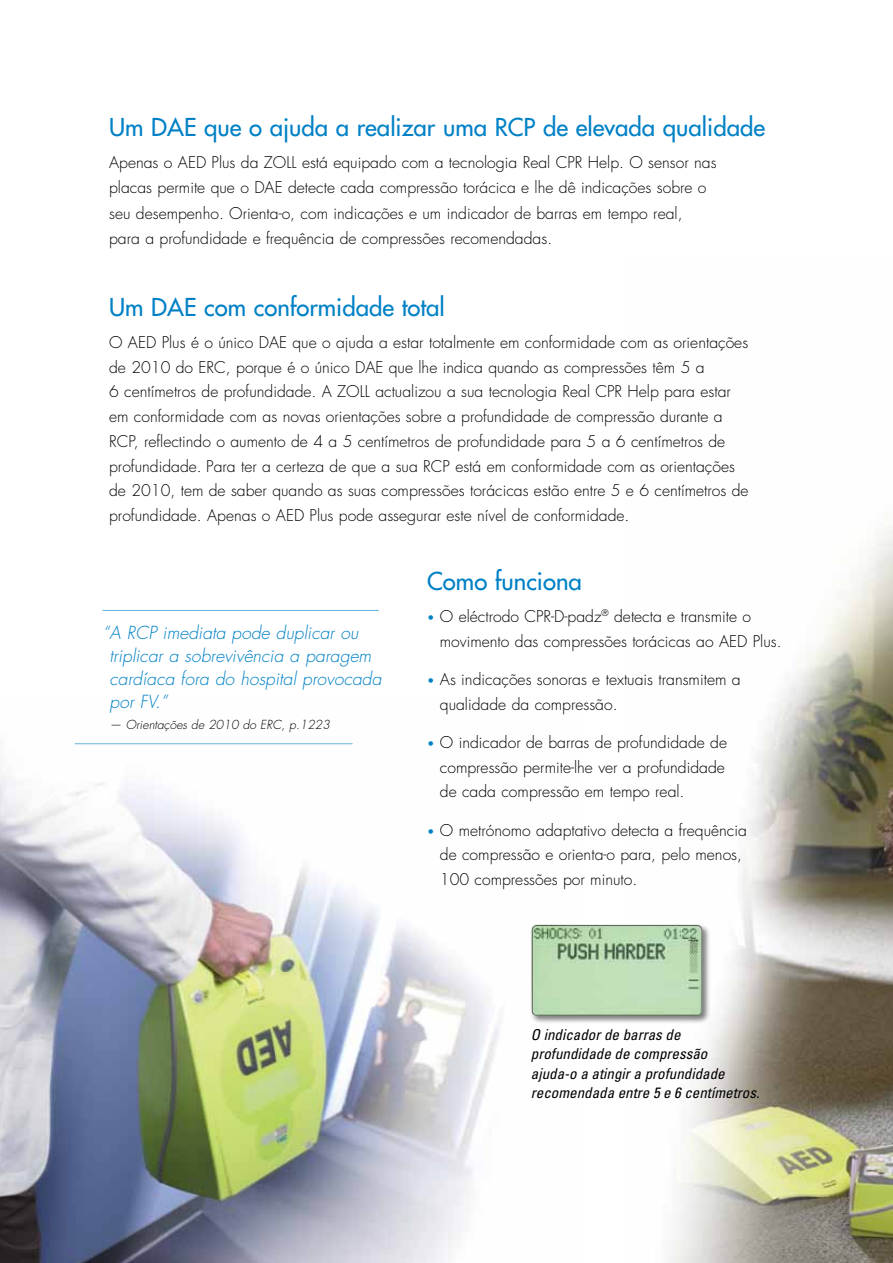
<style>
.page{position:relative;width:893px;height:1263px;background:#fff}
.page>*{position:absolute;margin:0;border:0;box-sizing:border-box;transform-origin:0 0}
.t1{font:500 24px "Futura Std";color:#0081c6}
.t2{font:italic 300 17.55px/23px "Futura Std";color:#0081c6}
.t3{font:300 15.75px/24.8px "Futura Std";color:#000}
.t4{font:italic condensed 15px/19.5px "Univers";color:#000}
.t5{font:italic 300 12.15px "Futura Std";color:#000}
.s1{font-size:12px;color:#0081c6}
</style>
<div class="page">
<img style="left:670px;top:525px;width:223px;height:738px">
<img style="left:0;top:743px;width:501px;height:520px">
<div style="left:530px;top:923px;width:181px;height:101px;background:#000;opacity:.5"></div>
<img style="left:531px;top:925px;width:172px;height:91px">
<hr style="left:103px;top:610px;width:276px;height:1px;background:#66b4dd">
<hr style="left:75px;top:743px;width:278px;height:1px;background:#66b4dd">
<h1 class="t1" style="left:109px;top:112px;width:657px">Um DAE que o ajuda a realizar uma RCP de elevada qualidade</h1>
<p class="t3" style="left:109px;top:150px;width:609px;line-height:25.5px">Apenas o AED Plus da ZOLL está equipado com a tecnologia Real CPR Help. O sensor nas placas permite que o DAE detecte cada compressão torácica e lhe dê indicações sobre o seu desempenho. Orienta-o, com indicações e um indicador de barras em tempo real, para a profundidade e frequência de compressões recomendadas.</p>
<h1 class="t1" style="left:109px;top:292px;width:337px">Um DAE com conformidade total</h1>
<p class="t3" style="left:109px;top:330px;width:641px">O AED Plus é o único DAE que o ajuda a estar totalmente em conformidade com as orientações de 2010 do ERC, porque é o único DAE que lhe indica quando as compressões têm 5 a<br>6 centímetros de profundidade. A ZOLL actualizou a sua tecnologia Real CPR Help para estar em conformidade com as novas orientações sobre a profundidade de compressão durante a RCP, reflectindo o aumento de 4 a 5 centímetros de profundidade para 5 a 6 centímetros de profundidade. Para ter a certeza de que a sua RCP está em conformidade com as orientações de 2010, tem de saber quando as suas compressões torácicas estão entre 5 e 6 centímetros de profundidade. Apenas o AED Plus pode assegurar este nível de conformidade.</p>
<p class="t2" style="left:110px;top:622px;width:273px;text-indent:-7px">“A RCP imediata pode duplicar ou triplicar a sobrevivência a paragem cardíaca fora do hospital provocada por FV.”</p>
<p class="t5" style="left:110px;top:717px;width:222px">— Orientações de 2010 do ERC, p.1223</p>
<h1 class="t1" style="left:427px;top:566px;width:156px">Como funciona</h1>
<p class="t3" style="left:440px;top:604px;width:343px;text-indent:-13px"><span class="s1">•</span> O eléctrodo CPR-D-padz<sup>®</sup> detecta e transmite o movimento das compressões torácicas ao AED Plus.</p>
<p class="t3" style="left:440px;top:667px;width:302px;text-indent:-13px"><span class="s1">•</span> As indicações sonoras e textuais transmitem a qualidade da compressão.</p>
<p class="t3" style="left:440px;top:730px;width:289px;text-indent:-13px"><span class="s1">•</span> O indicador de barras de profundidade de compressão permite-lhe ver a profundidade de cada compressão em tempo real.</p>
<p class="t3" style="left:440px;top:818px;width:309px;text-indent:-13px"><span class="s1">•</span> O metrónomo adaptativo detecta a frequência de compressão e orienta-o para, pelo menos,<br>100 compressões por minuto.</p>
<p class="t4" style="left:531px;top:1024px;width:230px">O indicador de barras de profundidade de compressão<br>ajuda-o a atingir a profundidade recomendada entre 5 e 6 centímetros.</p>
</div>
